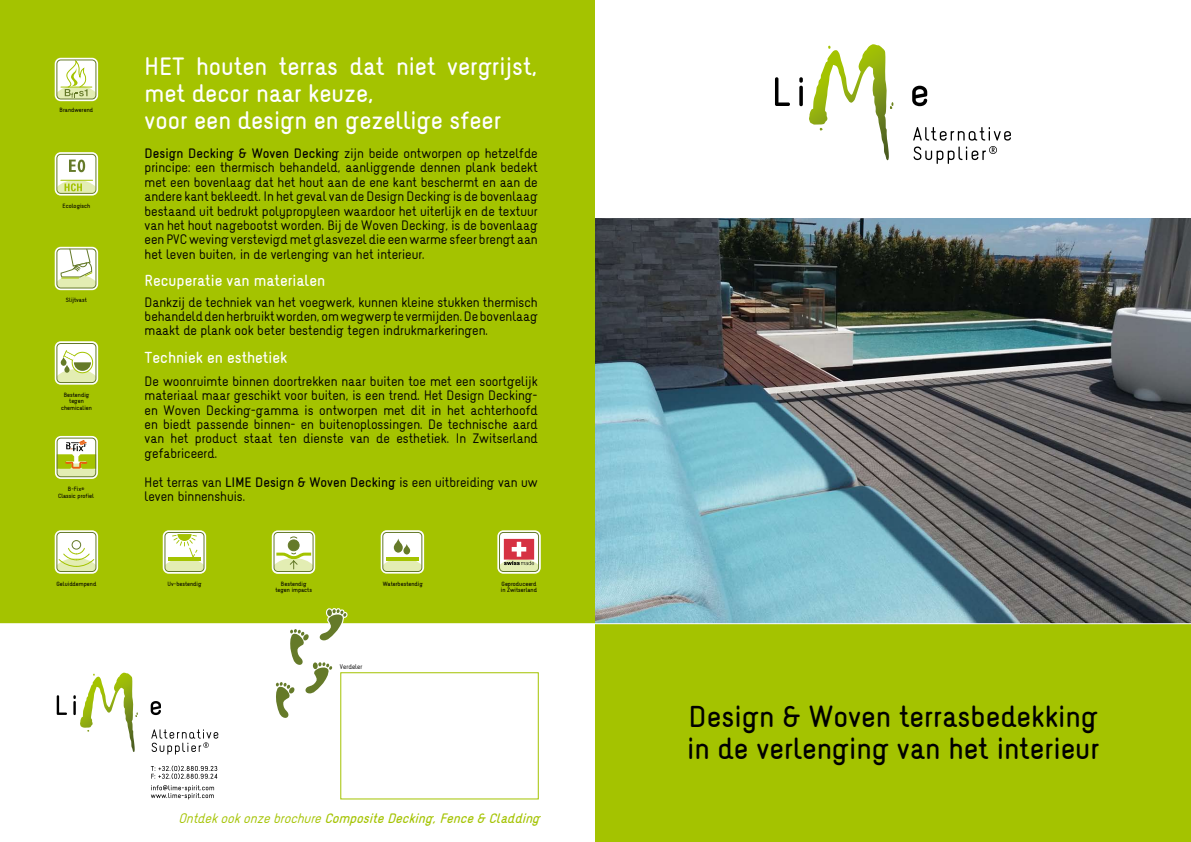
<style>
.page{position:relative;width:1191px;height:842px;background:#fff}
.page>*{position:absolute;margin:0;border:0;box-sizing:border-box;transform-origin:0 0}
.t1{font:26.5px/32px "Naiv Bold Text";color:#000}
.t2{font:22px/27px "Naiv Bold Text";color:#fff}
.t3{font:14px "Naiv Bold Text";color:#fff}
.t4{font:12px/14.4px "Naiv Normal Text";color:#000;text-align:justify}
.t5{font:italic 12px "Naiv Bold Text";color:#a4c300}
.t6{font:6px "Naiv Normal Text";color:#000}
.t7{font:5.4px/6.4px "Naiv Bold Text";color:#000;text-align:center}
.s1{font-family:"Naiv Bold Text"}
.s2{font-family:"Naiv Normal Text"}
</style>
<div class="page">
<div style="left:0;top:0;width:594px;height:624px;background:#a4c300"></div>
<div style="left:595px;top:624px;width:596px;height:218px;background:#a4c300"></div>
<img style="left:595px;top:218px;width:596px;height:405px">
<svg style="left:809px;top:44px;width:84px;height:116px"></svg>
<svg style="left:775px;top:77px;width:15px;height:29px"></svg>
<svg style="left:799px;top:77px;width:4px;height:29px"></svg>
<svg style="left:912px;top:86px;width:15px;height:20px"></svg>
<svg style="left:913px;top:127px;width:98px;height:37px"></svg>
<hr style="left:0;top:623px;width:1191px;height:1px;background:#fff">
<svg style="left:273px;top:608px;width:76px;height:110px"></svg>
<div style="left:57px;top:154px;width:39px;height:39px;background:#fff;border-radius:4px"></div>
<div style="left:55px;top:152px;width:43px;height:44px;border:4px solid #fff;border-radius:4px"></div>
<div style="left:56px;top:154px;width:40px;height:40px;border:1px solid #657a29;border-radius:4px"></div>
<svg style="left:57px;top:180px;width:39px;height:13px"></svg>
<svg style="left:69px;top:160px;width:16px;height:12px"></svg>
<div style="left:55px;top:436px;width:43px;height:43px;border:4px solid #fff;border-radius:4px"></div>
<svg style="left:57px;top:440px;width:39px;height:37px"></svg>
<div style="left:57px;top:438px;width:39px;height:39px;border:1px solid #657a29;border-radius:4px"></div>
<div style="left:55px;top:247px;width:43px;height:43px;border:4px solid #fff;border-radius:4px"></div>
<div style="left:56px;top:248px;width:40px;height:40px;border:1px solid #657a29;border-radius:4px"></div>
<svg style="left:57px;top:248px;width:39px;height:40px;background:#e0e6ca"></svg>
<div style="left:57px;top:343px;width:39px;height:39px;background:#fff;border-radius:4px"></div>
<div style="left:55px;top:341px;width:43px;height:44px;border:4px solid #fff;border-radius:4px"></div>
<div style="left:56px;top:343px;width:40px;height:40px;border:1px solid #657a29;border-radius:4px"></div>
<svg style="left:57px;top:349px;width:39px;height:33px"></svg>
<div style="left:57px;top:532px;width:39px;height:39px;background:#fff;border-radius:4px"></div>
<div style="left:55px;top:530px;width:43px;height:44px;border:4px solid #fff;border-radius:4px"></div>
<div style="left:56px;top:532px;width:40px;height:40px;border:1px solid #657a29;border-radius:4px"></div>
<div style="left:72px;top:540px;width:9px;height:9px;border:1px solid #657a29;border-radius:50%"></div>
<svg style="left:57px;top:547px;width:39px;height:24px"></svg>
<div style="left:163px;top:530px;width:43px;height:44px;border:4px solid #fff;border-radius:4px"></div>
<svg style="left:166px;top:534px;width:38px;height:37px"></svg>
<div style="left:164px;top:532px;width:40px;height:40px;border:1px solid #657a29;border-radius:4px"></div>
<div style="left:274px;top:533px;width:39px;height:39px;background:#fff;border-radius:4px"></div>
<div style="left:272px;top:530px;width:43px;height:44px;border:4px solid #fff;border-radius:4px"></div>
<div style="left:273px;top:532px;width:40px;height:40px;border:1px solid #657a29;border-radius:4px"></div>
<svg style="left:290px;top:536px;width:8px;height:3px"></svg>
<div style="left:288px;top:540px;width:11px;height:11px;background:#657a29;border-radius:50%"></div>
<div style="left:288px;top:540px;width:11px;height:11px;border:1px solid #657a29;border-radius:50%"></div>
<svg style="left:273px;top:551px;width:41px;height:20px"></svg>
<div style="left:383px;top:532px;width:39px;height:39px;background:#fff;border-radius:4px"></div>
<div style="left:381px;top:530px;width:43px;height:44px;border:4px solid #fff;border-radius:4px"></div>
<div style="left:382px;top:532px;width:40px;height:40px;border:1px solid #657a29;border-radius:4px"></div>
<svg style="left:383px;top:538px;width:39px;height:33px"></svg>
<hr style="left:386px;top:557px;width:32px;height:4px;background:#a4c300">
<svg style="left:499px;top:532px;width:39px;height:39px"></svg>
<div style="left:497px;top:530px;width:44px;height:44px;border:4px solid #fff;border-radius:4px"></div>
<div style="left:499px;top:532px;width:40px;height:40px;border:1px solid #657a29;border-radius:4px"></div>
<svg style="left:499px;top:539px;width:39px;height:32px"></svg>
<div style="left:55px;top:58px;width:43px;height:43px;border:4px solid #fff;border-radius:4px"></div>
<svg style="left:57px;top:61px;width:39px;height:38px"></svg>
<div style="left:56px;top:60px;width:40px;height:39px;border:1px solid #657a29;border-radius:4px"></div>
<svg style="left:57px;top:695px;width:10px;height:20px"></svg>
<svg style="left:73px;top:673px;width:65px;height:79px"></svg>
<svg style="left:151px;top:701px;width:10px;height:14px"></svg>
<svg style="left:151px;top:729px;width:67px;height:25px"></svg>
<svg style="left:151px;top:765px;width:66px;height:14px"></svg>
<svg style="left:151px;top:785px;width:63px;height:14px"></svg>
<p class="t7" style="left:60px;top:107px;width:35px">Brandwerend</p>
<p class="t7" style="left:63px;top:203px;width:29px">Ecologisch</p>
<p class="t7" style="left:66px;top:298px;width:22px">Slijtvast</p>
<p class="t7" style="left:61px;top:392px;width:32px">Bestendig tegen chemicalien</p>
<p class="t7" style="left:58px;top:487px;width:37px">B-Fix<sup>®<br></sup>Classic profiel</p>
<h2 class="t2" style="left:145px;top:55px;width:394px">HET houten terras dat niet vergrijst, met decor naar keuze,<br>voor een design en gezellige sfeer</h2>
<p class="t4" style="left:145px;top:147px;width:394px"><span class="s1">Design Decking &amp; Woven Decking</span> zijn beide ontworpen op hetzelfde principe: een thermisch behandeld, aanliggende dennen plank bedekt met een bovenlaag dat het hout aan de ene kant beschermt en aan de andere kant bekleedt. In het geval van de Design Decking is de bovenlaag bestaand uit bedrukt polypropyleen waardoor het uiterlijk en de textuur van het hout nagebootst worden. Bij de Woven Decking, is de bovenlaag een PVC weving verstevigd met glasvezel die een warme sfeer brengt aan het leven buiten, in de verlenging van het interieur.</p>
<p class="t3" style="left:145px;top:275px;width:182px">Recuperatie van materialen</p>
<p class="t4" style="left:145px;top:296px;width:394px">Dankzij de techniek van het voegwerk, kunnen kleine stukken thermisch behandeld den herbruikt worden, om wegwerp te vermijden. De bovenlaag maakt de plank ook beter bestendig tegen indrukmarkeringen.</p>
<p class="t3" style="left:145px;top:352px;width:144px">Techniek en esthetiek</p>
<p class="t4" style="left:145px;top:375px;width:394px">De woonruimte binnen doortrekken naar buiten toe met een soortgelijk materiaal maar geschikt voor buiten, is een trend. Het Design Decking&shy;en Woven Decking-gamma is ontworpen met dit in het achterhoofd en biedt passende binnen- en buitenoplossingen. De technische aard van het product staat ten dienste van de esthetiek. In Zwitserland gefabriceerd.</p>
<p class="t4" style="left:145px;top:476px;width:394px">Het terras van <span class="s1">LIME Design &amp; Woven Decking</span> is een uitbreiding van uw leven binnenshuis.</p>
<p class="t7" style="left:56px;top:581px;width:41px">Geluiddempend</p>
<p class="t7" style="left:168px;top:581px;width:35px">Uv-bestendig</p>
<p class="t7" style="left:275px;top:581px;width:38px">Bestendig tegen impacts</p>
<p class="t7" style="left:383px;top:581px;width:42px">Waterbestendig</p>
<p class="t7" style="left:501px;top:581px;width:37px;text-align:left">Geproduceerd in Zwitserland</p>
<p class="t6" style="left:340px;top:664px;width:24px">Verdeler</p>
<p class="t5" style="left:178px;top:814px;width:366px"><span class="s2">Ontdekookonze brochure</span> Composite Decking,Fence &amp; Cladding</p>
<h1 class="t1" style="left:687px;top:704px;width:414px">Design &amp; Woven terrasbedekking in de verlenging van het interieur</h1>
</div>
